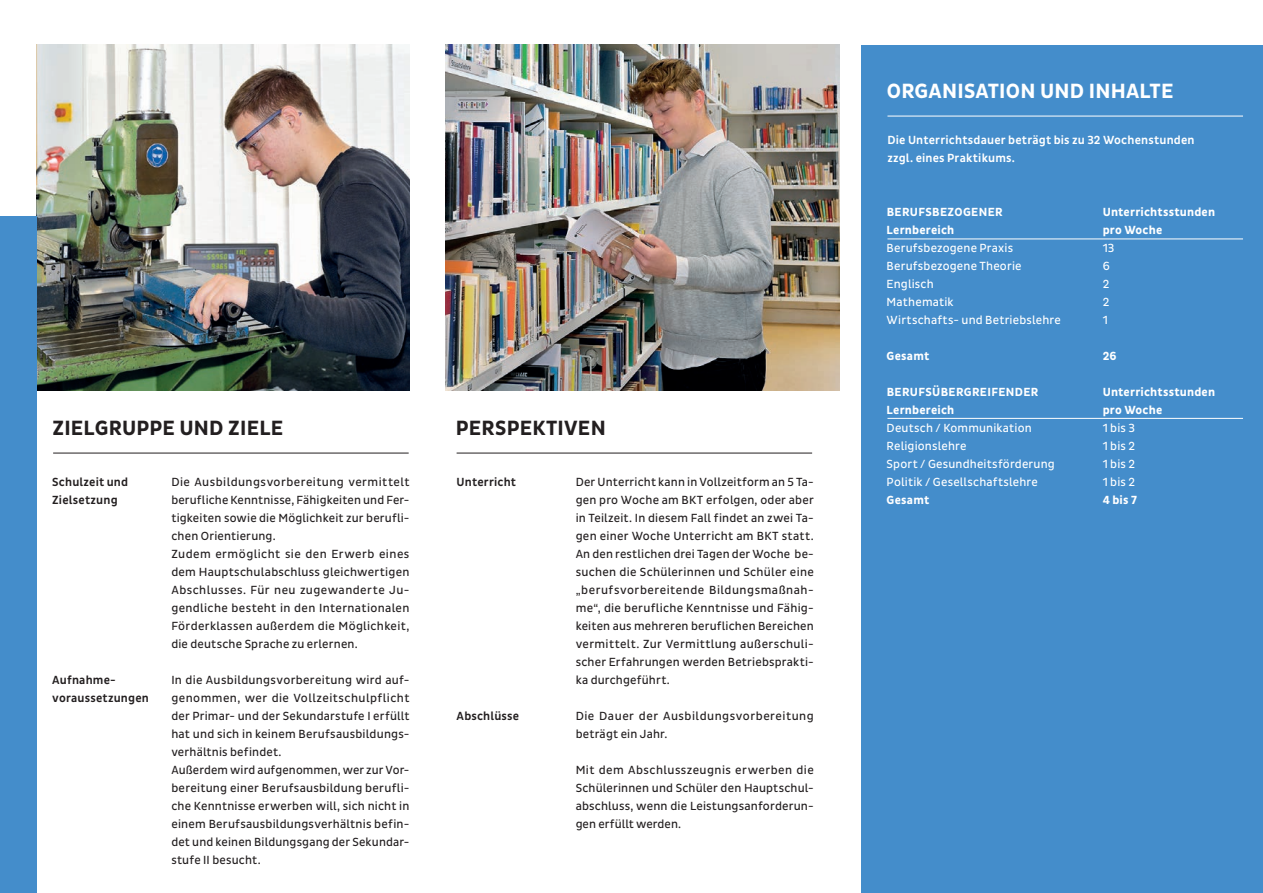
<style>
.page{position:relative;width:1263px;height:893px;background:#fff}
.page>*{position:absolute;margin:0;border:0;box-sizing:border-box;transform-origin:0 0}
.Headline{font:700 21px "Pluto Sans Cond";letter-spacing:.01em;color:#231f20}
.Headline-2{font:700 21px "Pluto Sans Cond";letter-spacing:.01em;color:#fff}
.Fließtext{font:12px/18px "Pluto Sans Cond";letter-spacing:.015em;color:#231f20;text-align:justify}
.Fließtext_Weiß{font:12px "Pluto Sans Cond";letter-spacing:.015em;color:#fff}
.Fließtext_Weiß-2{font:700 12px "Pluto Sans Cond";letter-spacing:.015em;color:#fff}
.Fließtext_Auszeichnu{font:500 12px/18px "Pluto Sans Cond";letter-spacing:.015em;color:#231f20}
.Fließtext_Auszeichnu-2{font:500 12px "Pluto Sans Cond";letter-spacing:.015em;color:#fff}
.Fließtext-2{font:12px/18px "Pluto Sans Cond";letter-spacing:.04em;color:#231f20}
</style>
<div class="page">
<img style="left:37px;top:45px;width:372px;height:345px">
<img style="left:445px;top:45px;width:394px;height:345px">
<div style="left:0;top:217px;width:37px;height:676px;background:#448dcb"></div>
<hr style="left:53px;top:453px;width:356px;height:1px;background:#231f20">
<hr style="left:457px;top:453px;width:355px;height:1px;background:#231f20">
<div style="left:862px;top:45px;width:401px;height:848px;background:#448dcb"></div>
<hr style="left:887px;top:116px;width:356px;height:1px;background:#fff">
<hr style="left:887px;top:239px;width:356px;height:1px;background:#fff">
<hr style="left:887px;top:418px;width:356px;height:1px;background:#fff">
<p class="Headline" style="left:52px;top:416px;width:232px">ZIELGRUPPE UND ZIELE</p>
<p class="Headline" style="left:456px;top:416px;width:151px">PERSPEKTIVEN</p>
<p class="Fließtext_Auszeichnu" style="left:52px;top:473px;width:77px">Schulzeit und<br>Zielsetzung</p>
<p class="Fließtext_Auszeichnu" style="left:457px;top:473px;width:61px">Unterricht</p>
<p class="Fließtext" style="left:171px;top:473px;width:240px">Die Ausbildungsvorbereitung vermittelt berufliche Kenntnisse, Fähigkeiten und Fer&shy;tigkeiten sowie die Möglichkeit zur berufli&shy;chen Orientierung.</p>
<p class="Fließtext" style="left:171px;top:545px;width:240px">Zudem ermöglicht sie den Erwerb eines dem Hauptschulabschluss gleichwertigen Abschlusses. Für neu zugewanderte Ju&shy;gendliche besteht in den Internationalen Förderklassen außerdem die Möglichkeit, die deutsche Sprache zu erlernen.</p>
<p class="Fließtext" style="left:576px;top:473px;width:240px">Der Unterricht kann in Vollzeitform an 5 Ta&shy;gen pro Woche am BKT erfolgen, oder aber in Teilzeit. In diesem Fall findet an zwei Ta&shy;gen einer Woche Unterricht am BKT statt.<br>An den restlichen drei Tagen der Woche be&shy;suchen die Schülerinnen und Schüler eine „berufsvorbereitende Bildungsmaßnah&shy;me“, die berufliche Kenntnisse und Fähig&shy;keiten aus mehreren beruflichen Bereichen vermittelt. Zur Vermittlung außerschuli&shy;scher Erfahrungen werden Betriebsprakti-</p>
<p class="Fließtext_Auszeichnu" style="left:52px;top:671px;width:65px">Aufnahme-</p>
<p class="Fließtext_Auszeichnu" style="left:52px;top:689px;width:98px">voraussetzungen</p>
<p class="Fließtext" style="left:171px;top:671px;width:240px">In die Ausbildungsvorbereitung wird auf-</p>
<p class="Fließtext" style="left:576px;top:671px;width:96px">ka durchgeführt.</p>
<p class="Fließtext" style="left:171px;top:689px;width:240px">genommen, wer die Vollzeitschulpflicht der Primar- und der Sekundarstufe I erfüllt hat und sich in keinem Berufsausbildungs&shy;verhältnis befindet.</p>
<p class="Fließtext" style="left:171px;top:761px;width:240px">Außerdem wird aufgenommen, wer zur Vor&shy;bereitung einer Berufsausbildung berufli&shy;che Kenntnisse erwerben will, sich nicht in einem Berufsausbildungsverhältnis befin&shy;det und keinen Bildungsgang der Sekundar&shy;stufe II besucht.</p>
<p class="Fließtext_Auszeichnu" style="left:457px;top:707px;width:64px">Abschlüsse</p>
<p class="Fließtext-2" style="left:576px;top:707px;width:240px">Die Dauer der Ausbildungsvorbereitung beträgt ein Jahr.</p>
<p class="Fließtext" style="left:576px;top:761px;width:240px">Mit dem Abschlusszeugnis erwerben die Schülerinnen und Schüler den Hauptschul&shy;abschluss, wenn die Leistungsanforderun&shy;gen erfüllt werden.</p>
<p class="Headline-2" style="left:887px;top:79px;width:288px">ORGANISATION UND INHALTE</p>
<p class="Fließtext_Auszeichnu-2" style="left:887px;top:133px;width:309px">Die Unterrichtsdauer beträgt bis zu 32 Wochenstunden</p>
<p class="Fließtext_Auszeichnu-2" style="left:887px;top:151px;width:129px">zzgl. eines Praktikums.</p>
<p class="Fließtext_Weiß-2" style="left:887px;top:205px;width:117px">BERUFSBEZOGENER</p>
<p class="Fließtext_Weiß-2" style="left:1103px;top:205px;width:114px">Unterrichtsstunden</p>
<p class="Fließtext_Weiß-2" style="left:887px;top:223px;width:69px">Lernbereich</p>
<p class="Fließtext_Weiß-2" style="left:1103px;top:223px;width:61px">pro Woche</p>
<p class="Fließtext_Weiß" style="left:887px;top:241px;width:128px">Berufsbezogene Praxis</p>
<p class="Fließtext_Weiß" style="left:1103px;top:241px;width:13px">13</p>
<p class="Fließtext_Weiß" style="left:887px;top:259px;width:136px">Berufsbezogene Theorie</p>
<p class="Fließtext_Weiß" style="left:1103px;top:259px;width:9px">6</p>
<p class="Fließtext_Weiß" style="left:887px;top:277px;width:49px">Englisch</p>
<p class="Fließtext_Weiß" style="left:1103px;top:277px;width:8px">2</p>
<p class="Fließtext_Weiß" style="left:887px;top:295px;width:69px">Mathematik</p>
<p class="Fließtext_Weiß" style="left:1103px;top:295px;width:8px">2</p>
<p class="Fließtext_Weiß" style="left:887px;top:313px;width:176px">Wirtschafts- und Betriebslehre</p>
<p class="Fließtext_Weiß" style="left:1103px;top:313px;width:7px">1</p>
<p class="Fließtext_Weiß-2" style="left:887px;top:349px;width:44px">Gesamt</p>
<p class="Fließtext_Weiß-2" style="left:1103px;top:349px;width:15px">26</p>
<p class="Fließtext_Weiß-2" style="left:887px;top:385px;width:153px">BERUFSÜBERGREIFENDER</p>
<p class="Fließtext_Weiß-2" style="left:1103px;top:385px;width:114px">Unterrichtsstunden</p>
<p class="Fließtext_Weiß-2" style="left:887px;top:403px;width:69px">Lernbereich</p>
<p class="Fließtext_Weiß-2" style="left:1103px;top:403px;width:61px">pro Woche</p>
<p class="Fließtext_Weiß" style="left:887px;top:421px;width:147px">Deutsch / Kommunikation</p>
<p class="Fließtext_Weiß" style="left:1103px;top:421px;width:34px">1 bis 3</p>
<p class="Fließtext_Weiß" style="left:887px;top:439px;width:81px">Religionslehre</p>
<p class="Fließtext_Weiß" style="left:1103px;top:439px;width:34px">1 bis 2</p>
<p class="Fließtext_Weiß" style="left:887px;top:457px;width:170px">Sport / Gesundheitsförderung</p>
<p class="Fließtext_Weiß" style="left:1103px;top:457px;width:34px">1 bis 2</p>
<p class="Fließtext_Weiß" style="left:887px;top:475px;width:153px">Politik / Gesellschaftslehre</p>
<p class="Fließtext_Weiß" style="left:1103px;top:475px;width:34px">1 bis 2</p>
<p class="Fließtext_Weiß-2" style="left:887px;top:493px;width:44px">Gesamt</p>
<p class="Fließtext_Weiß-2" style="left:1103px;top:493px;width:36px">4 bis 7</p>
</div>
